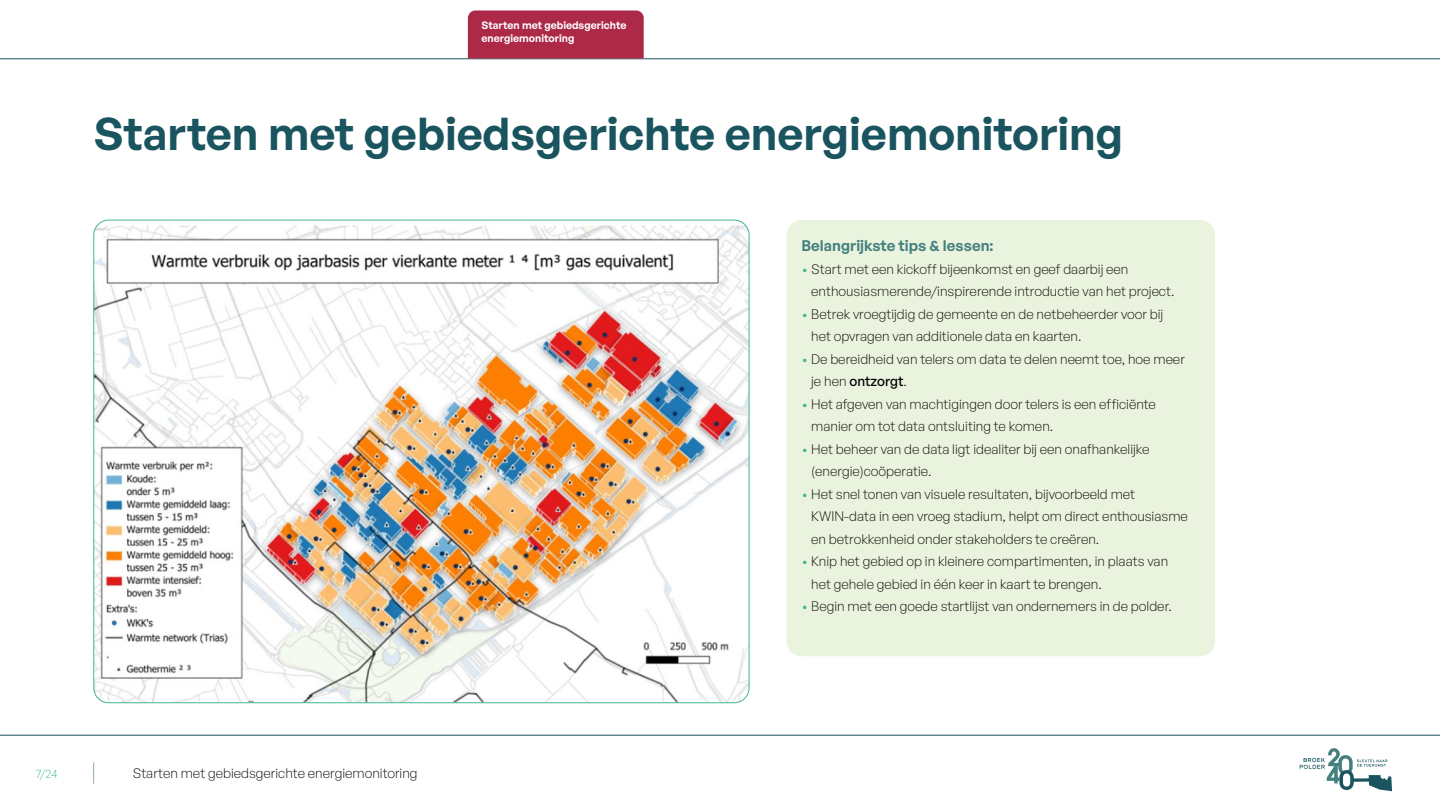
<style>
.page{position:relative;width:1440px;height:810px;background:#fff}
.page>*{position:absolute;margin:0;border:0;box-sizing:border-box;transform-origin:0 0}
.t1{font:600 45px "General Sans";color:#19545f}
.t2{font:600 15px "General Sans";color:#44807e}
.t3{font:300 13.5px/22.5px "General Sans";color:#000}
.t4{font:300 12px "General Sans";color:#42b58f}
.t5{font:600 10.5px/12.6px "General Sans";color:#fff}
.s1{color:#42b58f}
.s2{font-weight:500}
</style>
<div class="page">
<hr style="left:0;top:735px;width:1440px;height:1px;background:#19545f">
<hr style="left:0;top:59px;width:1440px;height:1px;background:#19545f">
<svg style="left:93px;top:762px;width:1px;height:22px"></svg>
<svg style="left:1300px;top:748px;width:92px;height:44px"></svg>
<div style="left:787px;top:220px;width:428px;height:436px;background:#eaf3dd;border-radius:15px"></div>
<img style="left:95px;top:220px;width:654px;height:483px">
<div style="left:468px;top:10px;width:176px;height:49px;background:#ad2948"></div>
<p class="t5" style="left:481px;top:19px;width:147px">Starten met gebiedsgerichte energiemonitoring</p>
<h1 class="t1" style="left:94px;top:105px;width:1031px">Starten met gebiedsgerichte energiemonitoring</h1>
<p class="t4" style="left:36px;top:766px;width:23px">7/24</p>
<p class="t3" style="left:133px;top:761px;width:286px">Starten met gebiedsgerichte energiemonitoring</p>
<p class="t2" style="left:802px;top:236px;width:193px">Belangrijkste tips &amp; lessen:</p>
<p class="t3" style="left:811px;top:257px;width:365px;text-indent:-10px"><span class="s1">•</span> Start met een kickoff bijeenkomst en geef daarbij een enthousiasmerende/inspirerende introductie van het project.</p>
<p class="t3" style="left:811px;top:302px;width:354px;text-indent:-10px"><span class="s1">•</span> Betrek vroegtijdig de gemeente en de netbeheerder voor bij het opvragen van additionele data en kaarten.</p>
<p class="t3" style="left:811px;top:347px;width:375px;text-indent:-10px"><span class="s1">•</span> De bereidheid van telers om data te delen neemt toe, hoe meer je hen <span class="s2">ontzorgt</span>.</p>
<p class="t3" style="left:811px;top:392px;width:346px;text-indent:-10px"><span class="s1">•</span> Het afgeven van machtigingen door telers is een efficiënte manier om tot data ontsluiting te komen.</p>
<p class="t3" style="left:811px;top:437px;width:340px;text-indent:-10px"><span class="s1">•</span> Het beheer van de data ligt idealiter bij een onafhankelijke (energie)coöperatie.</p>
<p class="t3" style="left:811px;top:482px;width:378px;text-indent:-10px"><span class="s1">•</span> Het snel tonen van visuele resultaten, bijvoorbeeld met<br>KWIN-data in een vroeg stadium, helpt om direct enthousiasme en betrokkenheid onder stakeholders te creëren.</p>
<p class="t3" style="left:811px;top:550px;width:359px;text-indent:-10px"><span class="s1">•</span> Knip het gebied op in kleinere compartimenten, in plaats van het gehele gebied in één keer in kaart te brengen.</p>
<p class="t3" style="left:802px;top:595px;width:372px"><span class="s1">•</span> Begin met een goede startlijst van ondernemers in de polder.</p>
</div>
